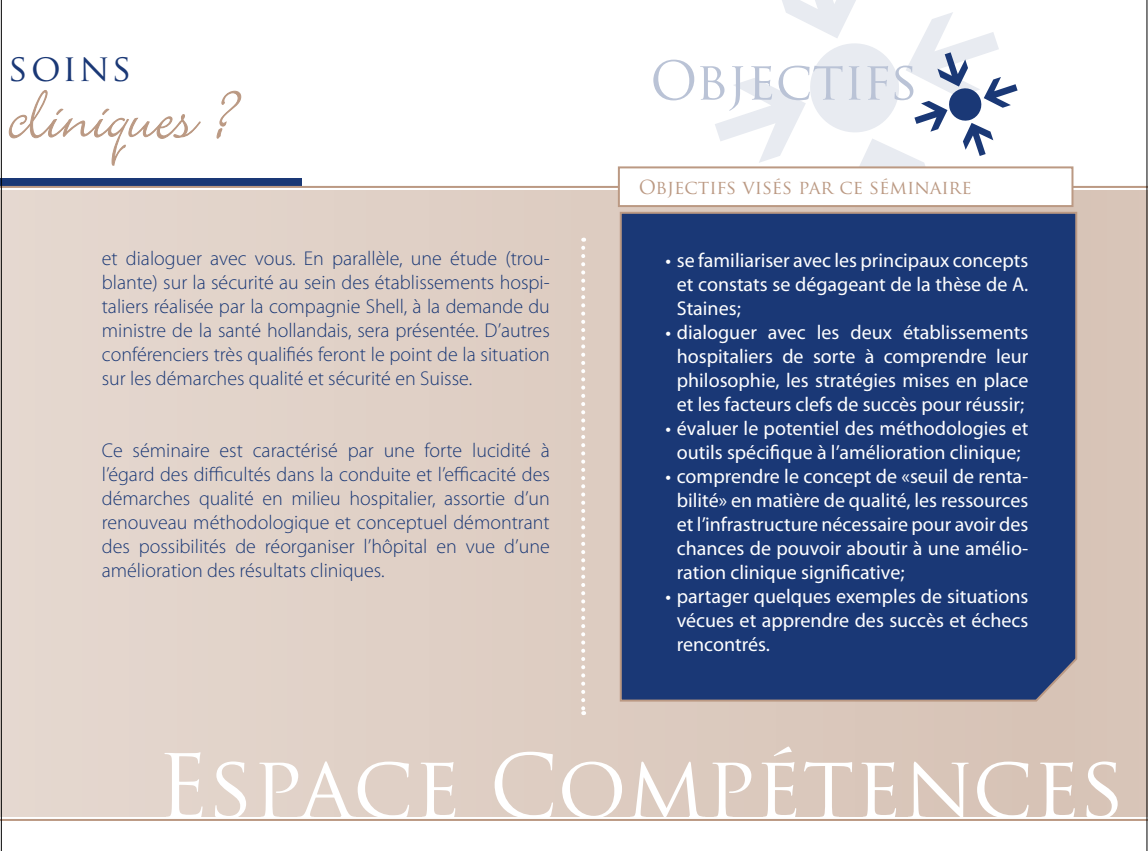
<style>
.page{position:relative;width:1148px;height:851px;background:#fff}
.page>*{position:absolute;margin:0;border:0;box-sizing:border-box;transform-origin:0 0}
.t1{font:86.4px "Bickley Script Plain";color:#bb9983;scale:.9 1}
.t2{font:86px "Trajan Pro";color:#fff}
.t3{font:52px "Trajan Pro";color:#bac3d6}
.t4{font:36.8px "Trajan Pro";letter-spacing:.065em;color:#1a3876}
.t5{font:20px/24px "Myriad Pro";color:#fff;text-align:justify}
.t6{font:300 20px/24px "Myriad Pro";color:#1a3876;text-align:justify}
.t7{font:19px "Trajan Pro";color:#bb9983}
</style>
<div class="page">
<div style="left:0;top:178px;width:302px;height:8px;background:#1a3876"></div>
<div style="left:0;top:190px;width:1148px;height:626px;background:linear-gradient(to right,#e5d8cf,#d6c2b4)"></div>
<hr style="left:0;top:186px;width:1148px;height:2px;background:#bb9983">
<div style="left:619px;top:167px;width:453px;height:39px;background:#fff"></div>
<div style="left:618px;top:166px;width:455px;height:41px;border:2px solid #bb9983"></div>
<div style="left:619px;top:211px;width:459px;height:491px;background:#1a3876"></div>
<hr style="left:0;top:818px;width:1148px;height:2px;background:#bb9983">
<hr style="left:1px;top:0;width:1px;height:850px;background:#000">
<svg style="left:581px;top:248px;width:4px;height:467px"></svg>
<hr style="left:1146px;top:0;width:1px;height:850px;background:#000">
<svg style="left:8px;top:90px;width:193px;height:76px"></svg>
<svg style="left:216px;top:90px;width:26px;height:49px"></svg>
<svg style="left:671px;top:166px;width:371px;height:107px"></svg>
<svg style="left:898px;top:166px;width:135px;height:5px"></svg>
<h3 class="t4" style="left:9px;top:44px;width:124px">soins</h3>
<h1 class="t1" style="left:8px;top:56px;width:251px">cliniques ?</h1>
<p class="t6" style="left:102px;top:246px;width:449px">et dialoguer avec vous. En parallèle, une étude (trou&shy;blante) sur la sécurité au sein des établissements hospi&shy;taliers réalisée par la compagnie Shell, à la demande du ministre de la santé hollandais, sera présentée. D’autres conférenciers très qualifiés feront le point de la situation sur les démarches qualité et sécurité en Suisse.</p>
<p class="t6" style="left:102px;top:438px;width:449px">Ce séminaire est caractérisé par une forte lucidité à l’égard des difficultés dans la conduite et l’efficacité des démarches qualité en milieu hospitalier, assortie d’un renouveau méthodologique et conceptuel démontrant des possibilités de réorganiser l’hôpital en vue d’une amélioration des résultats cliniques.</p>
<h3 class="t3" style="left:650px;top:48px;width:270px">Objectifs</h3>
<p class="t7" style="left:638px;top:175px;width:335px">Objectifs visés par ce séminaire</p>
<p class="t5" style="left:677px;top:248px;width:353px;text-indent:-11px">• se familiariser avec les principaux concepts et constats se dégageant de la thèse de A.<br>Staines;</p>
<p class="t5" style="left:665px;top:320px;width:364px;text-align:center">• dialoguer avec les deux établissements hospitaliers de sorte à comprendre leur philosophie, les stratégies mises en place et les facteurs clefs de succès pour réussir;</p>
<p class="t5" style="left:665px;top:416px;width:364px;text-align:center">• évaluer le potentiel des méthodologies et outils spécifique à l’amélioration clinique;</p>
<p class="t5" style="left:677px;top:464px;width:353px;text-indent:-11px">• comprendre le concept de «seuil de renta&shy;bilité» en matière de qualité, les ressources et l’infrastructure nécessaire pour avoir des chances de pouvoir aboutir à une amélio&shy;ration clinique significative;</p>
<p class="t5" style="left:677px;top:584px;width:353px;text-indent:-11px">• partager quelques exemples de situations vécues et apprendre des succès et échecs rencontrés.</p>
<h2 class="t2" style="left:157px;top:731px;width:970px">Espace Compétences</h2>
</div>
